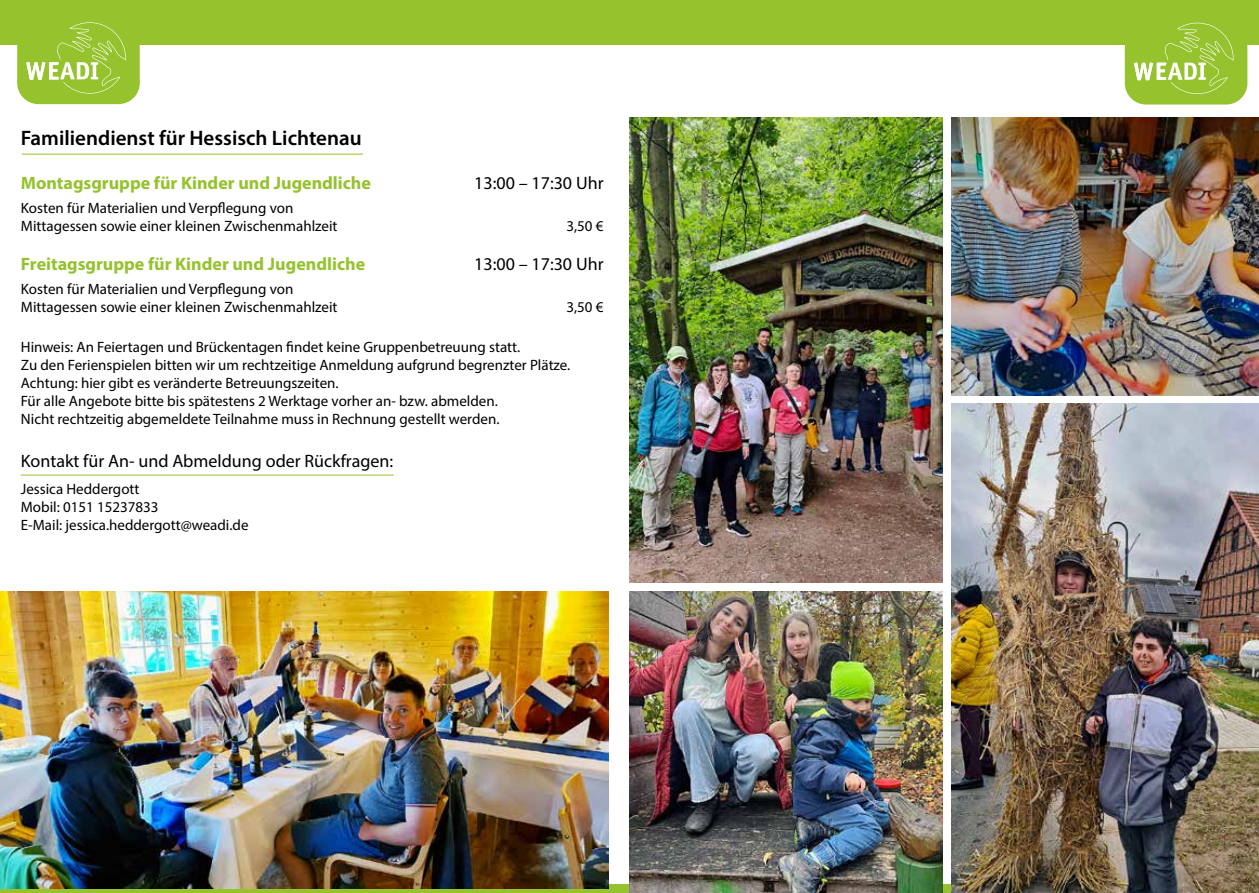
<style>
.page{position:relative;width:1259px;height:893px;background:#fff}
.page>*{position:absolute;margin:0;border:0;box-sizing:border-box;transform-origin:0 0}
.t1{font:600 21px "Myriad Pro";color:#000}
.t2{font:700 18px "Myriad Pro";color:#95c22d}
.t3{font:18px "Myriad Pro";color:#000}
.t4{font:15px/18px "Myriad Pro";color:#000}
</style>
<div class="page">
<div style="left:1124px;top:26px;width:123px;height:79px;background:#95c22d;border-radius:21px"></div>
<div style="left:632px;top:0;width:627px;height:45px;background:#95c22d"></div>
<svg style="left:1134px;top:23px;width:99px;height:71px"></svg>
<div style="left:17px;top:26px;width:123px;height:78px;background:#95c22d;border-radius:21px"></div>
<div style="left:0;top:0;width:635px;height:45px;background:#95c22d"></div>
<svg style="left:26px;top:22px;width:100px;height:72px"></svg>
<div style="left:0;top:884px;width:1259px;height:9px;background:#95c22d"></div>
<hr style="left:22px;top:154px;width:341px;height:1px;background:#95c22d">
<hr style="left:21px;top:475px;width:373px;height:1px;background:#95c22d">
<img style="left:0;top:591px;width:608px;height:298px">
<img style="left:951px;top:404px;width:308px;height:489px">
<img style="left:629px;top:591px;width:313px;height:302px">
<img style="left:951px;top:118px;width:308px;height:278px">
<img style="left:629px;top:118px;width:313px;height:465px">
<h1 class="t1" style="left:21px;top:125px;width:342px">Familiendienst für Hessisch Lichtenau</h1>
<p class="t2" style="left:21px;top:171px;width:352px">Montagsgruppe für Kinder und Jugendliche</p>
<p class="t3" style="left:474px;top:171px;width:131px">13:00 – 17:30 Uhr</p>
<p class="t4" style="left:21px;top:198px;width:318px">Kosten für Materialien und Verpflegung von<br>Mittagessen sowie einer kleinen Zwischenmahlzeit</p>
<p class="t4" style="left:566px;top:216px;width:39px">3,50 €</p>
<p class="t2" style="left:21px;top:252px;width:346px">Freitagsgruppe für Kinder und Jugendliche</p>
<p class="t3" style="left:474px;top:253px;width:131px">13:00 – 17:30 Uhr</p>
<p class="t4" style="left:21px;top:280px;width:318px">Kosten für Materialien und Verpflegung von<br>Mittagessen sowie einer kleinen Zwischenmahlzeit</p>
<p class="t4" style="left:566px;top:298px;width:39px">3,50 €</p>
<p class="t4" style="left:21px;top:338px;width:551px">Hinweis: An Feiertagen und Brückentagen findet keine Gruppenbetreuung statt.<br>Zu den Ferienspielen bitten wir um rechtzeitige Anmeldung aufgrund begrenzter Plätze.<br>Achtung: hier gibt es veränderte Betreuungszeiten.<br>Für alle Angebote bitte bis spätestens 2 Werktage vorher an- bzw. abmelden.<br>Nicht rechtzeitig abgemeldete Teilnahme muss in Rechnung gestellt werden.</p>
<p class="t3" style="left:21px;top:450px;width:374px">Kontakt für An- und Abmeldung oder Rückfragen:</p>
<p class="t4" style="left:21px;top:480px;width:229px">Jessica Heddergott<br>Mobil: 0151 15237833<br>E-Mail: jessica.heddergott@weadi.de</p>
</div>
